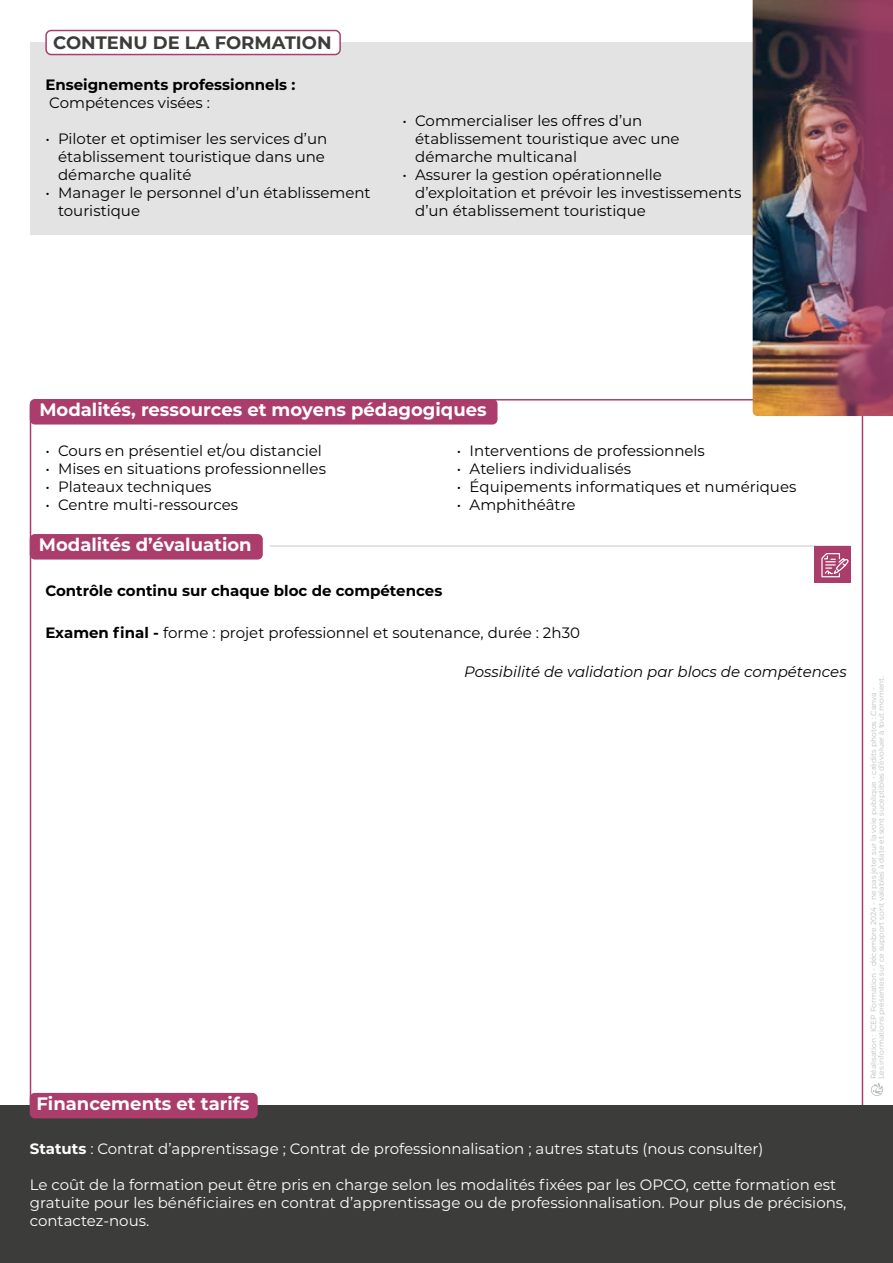
<style>
.page{position:relative;width:893px;height:1263px;background:#fff}
.page>*{position:absolute;margin:0;border:0;box-sizing:border-box;transform-origin:0 0}
.t1{font:700 18px "Montserrat";color:#fff}
.t2{font:700 18px "Montserrat";color:#3c3c3b}
.t3{font:15px/18px "Montserrat";color:#000}
.t4{font:15px/18px "Montserrat";color:#fff}
.t5{font:700 15px "Montserrat";color:#000}
.t6{font:italic 15px "Montserrat";color:#000}
.t7{font:7.5px/7.5px "Montserrat";color:#bcbcbc}
.s1{font-weight:700}
</style>
<div class="page">
<div style="left:30px;top:534px;width:233px;height:25px;background:#aa3d6c;border-radius:5px"></div>
<div style="left:30px;top:399px;width:467px;height:25px;background:#aa3d6c;border-radius:5px"></div>
<div style="left:0;top:1106px;width:893px;height:157px;background:#3c3c3b"></div>
<div style="left:30px;top:1093px;width:228px;height:25px;background:#aa3d6c;border-radius:5px"></div>
<div style="left:30px;top:43px;width:833px;height:192px;background:#e3e3e3"></div>
<img style="left:753px;top:0;width:8px;height:416px">
<img style="left:761px;top:0;width:132px;height:416px">
<hr style="left:270px;top:545px;width:580px;height:2px;background:#000">
<div style="left:46px;top:31px;width:294px;height:24px;background:#fff;border-radius:5px"></div>
<div style="left:45px;top:30px;width:296px;height:25px;border:2px solid #aa3d6c;border-radius:5px"></div>
<div style="left:814px;top:547px;width:36px;height:36px;background:#aa3d6c"></div>
<svg style="left:821px;top:553px;width:28px;height:25px"></svg>
<svg style="left:871px;top:1083px;width:13px;height:13px"></svg>
<p class="t2" style="left:53px;top:29px;width:280px">CONTENU DE LA FORMATION</p>
<p class="t5" style="left:45px;top:74px;width:252px">Enseignements professionnels :</p>
<p class="t3" style="left:49px;top:93px;width:162px">Compétences visées :</p>
<p class="t3" style="left:58px;top:129px;width:271px;text-indent:-13px">• Piloter et optimiser les services d’un établissement touristique dans une démarche qualité</p>
<p class="t3" style="left:58px;top:183px;width:314px;text-indent:-13px">• Manager le personnel d’un établissement touristique</p>
<p class="t3" style="left:415px;top:111px;width:266px;text-indent:-13px">• Commercialiser les offres d’un établissement touristique avec une démarche multicanal</p>
<p class="t3" style="left:415px;top:165px;width:328px;text-indent:-13px">• Assurer la gestion opérationnelle d’exploitation et prévoir les investissements d’un établissement touristique</p>
<p class="t1" style="left:39px;top:397px;width:449px">Modalités, ressources et moyens pédagogiques</p>
<p class="t3" style="left:45px;top:441px;width:278px">• Cours en présentiel et/ou distanciel</p>
<p class="t3" style="left:45px;top:459px;width:282px">• Mises en situations professionnelles</p>
<p class="t3" style="left:45px;top:477px;width:168px">• Plateaux techniques</p>
<p class="t3" style="left:45px;top:495px;width:194px">• Centre multi-ressources</p>
<p class="t3" style="left:457px;top:441px;width:250px">• Interventions de professionnels</p>
<p class="t3" style="left:457px;top:459px;width:176px">• Ateliers individualisés</p>
<p class="t3" style="left:457px;top:477px;width:341px">• Équipements informatiques et numériques</p>
<p class="t3" style="left:457px;top:495px;width:120px">• Amphithéâtre</p>
<p class="t1" style="left:39px;top:532px;width:214px">Modalités d’évaluation</p>
<p class="t5" style="left:45px;top:580px;width:398px">Contrôle continu sur chaque bloc de compétences</p>
<p class="t3" style="left:45px;top:623px;width:536px"><span class="s1">Examen final -</span> forme : projet professionnel et soutenance, durée : 2h30</p>
<p class="t6" style="left:464px;top:661px;width:384px">Possibilité de validation par blocs de compétences</p>
<p class="t1" style="left:37px;top:1091px;width:214px">Financements et tarifs</p>
<p class="t4" style="left:30px;top:1139px;width:735px"><span class="s1">Statuts</span> : Contrat d’apprentissage ; Contrat de professionnalisation ; autres statuts (nous consulter)</p>
<p class="t4" style="left:30px;top:1175px;width:818px">Le coût de la formation peut être pris en charge selon les modalités fixées par les OPCO, cette formation est gratuite pour les bénéficiaires en contrat d’apprentissage ou de professionnalisation. Pour plus de précisions, contactez-nous.</p>
<p class="t7" style="left:869px;top:1079px;width:405px;rotate:-90deg">Réalisation : ICEP Formation - décembre 2024 - ne pas jeter sur la voie publique - crédits photos : Canva -<br>Les informations présentes sur ce support sont valables à date et sont suceptibles d’évoluer à tout moment.</p>
</div>
